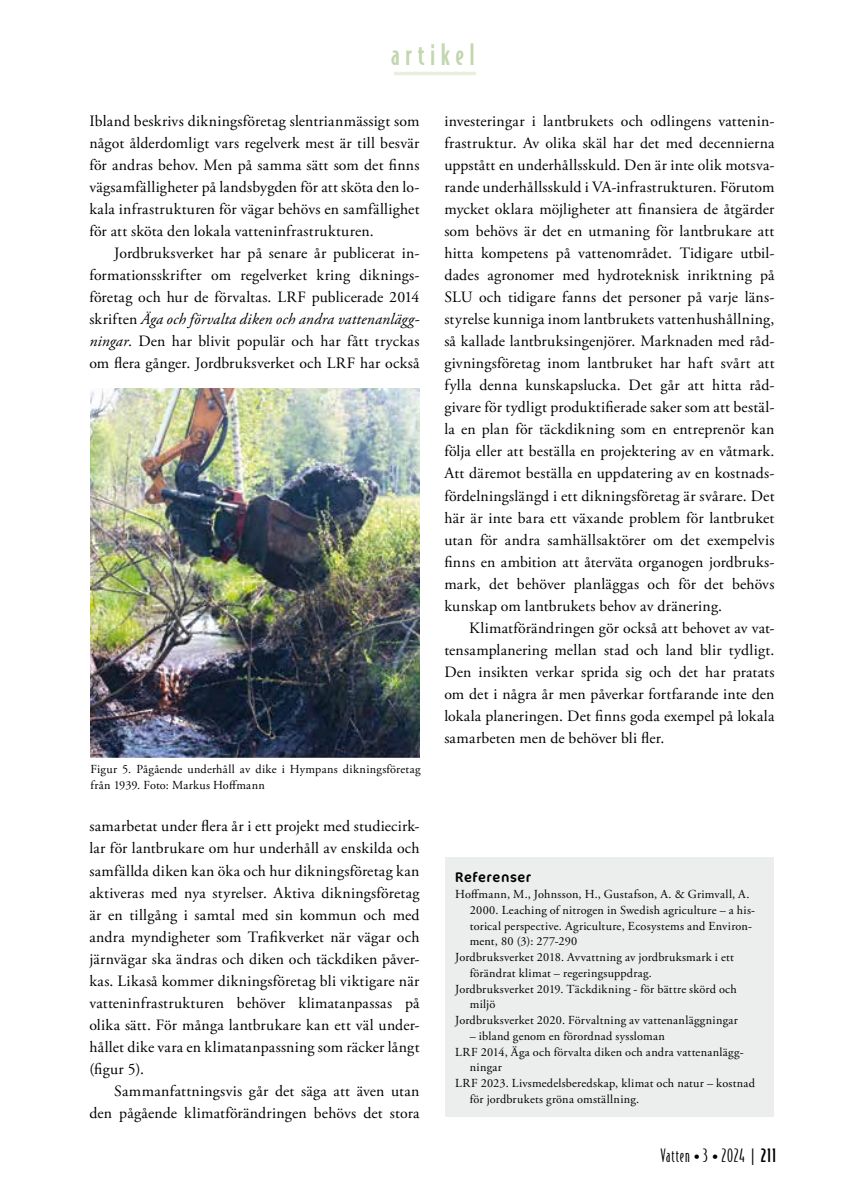
<style>
.page{position:relative;width:844px;height:1191px;background:#fff}
.page>*{position:absolute;margin:0;border:0;box-sizing:border-box;transform-origin:0 0}
.t1{font:500 28px "Bodega Sans";letter-spacing:.195em;color:#c2d6b0}
.t2{font:300 17.5px "Bodega Sans";letter-spacing:.05em;color:#000}
.t3{font:15.75px/22.1px "Adobe Garamond Pro";letter-spacing:.015em;color:#000;text-align:justify}
.t4{font:14px "Cocon Pro";letter-spacing:.04em;color:#000}
.t5{font:12.25px/15.8px "Adobe Garamond Pro";letter-spacing:.02em;color:#000}
.s1{font-style:italic}
.s2{font-family:"Adobe Garamond Pro";font-weight:400;font-size:15.75px}
.s3{font-weight:500}
</style>
<div class="page">
<hr style="left:394px;top:72px;width:82px;height:3px;background:#e7efdf">
<img style="left:90px;top:388px;width:329px;height:369px">
<div style="left:445px;top:857px;width:328px;height:259px;background:#eceded"></div>
<h1 class="t1" style="left:391px;top:37px;width:85px">artikel</h1>
<p class="t3" style="left:89px;top:110px;width:331px">Ibland beskrivs dikningsföretag slentrianmässigt som något ålderdomligt vars regelverk mest är till besvär för andras behov. Men på samma sätt som det finns vägsamfälligheter på landsbygden för att sköta den lo&shy;kala infrastrukturen för vägar behövs en samfällighet för att sköta den lokala vatteninfrastrukturen.</p>
<p class="t3" style="left:89px;top:242px;width:331px;text-indent:25px">Jordbruksverket har på senare år publicerat in&shy;formationsskrifter om regelverket kring diknings&shy;företag och hur de förvaltas. LRF publicerade 2014 skriften <span class="s1">Äga och förvalta diken och andra vattenanlägg&shy;ningar</span>. Den har blivit populär och har fått tryckas om flera gånger. Jordbruksverket och LRF har också</p>
<p class="t5" style="left:90px;top:761px;width:331px">Figur 5. Pågående underhåll av dike i Hympans dikningsföretag från 1939. Foto: Markus Hoffmann</p>
<p class="t3" style="left:89px;top:816px;width:331px">samarbetat under flera år i ett projekt med studiecirk&shy;lar för lantbrukare om hur underhåll av enskilda och samfällda diken kan öka och hur dikningsföretag kan aktiveras med nya styrelser. Aktiva dikningsföretag är en tillgång i samtal med sin kommun och med andra myndigheter som Trafikverket när vägar och järnvägar ska ändras och diken och täckdiken påver&shy;kas. Likaså kommer dikningsföretag bli viktigare när vatteninfrastrukturen behöver klimatanpassas på olika sätt. För många lantbrukare kan ett väl under&shy;hållet dike vara en klimatanpassning som räcker långt (figur 5).</p>
<p class="t3" style="left:89px;top:1080px;width:331px;text-align:right">Sammanfattningsvis går det säga att även utan den pågående klimatförändringen behövs det stora</p>
<p class="t3" style="left:444px;top:110px;width:331px">investeringar i lantbrukets och odlingens vattenin&shy;frastruktur. Av olika skäl har det med decennierna uppstått en underhållsskuld. Den är inte olik motsva&shy;rande underhållsskuld i VA-infrastrukturen. Förutom mycket oklara möjligheter att finansiera de åtgärder som behövs är det en utmaning för lantbrukare att hitta kompetens på vattenområdet. Tidigare utbil&shy;dades agronomer med hydroteknisk inriktning på SLU och tidigare fanns det personer på varje läns&shy;styrelse kunniga inom lantbrukets vattenhushållning, så kallade lantbruksingenjörer. Marknaden med råd&shy;givningsföretag inom lantbruket har haft svårt att fylla denna kunskapslucka. Det går att hitta råd&shy;givare för tydligt produktifierade saker som att bestäl&shy;la en plan för täckdikning som en entreprenör kan följa eller att beställa en projektering av en våtmark.<br>Att däremot beställa en uppdatering av en kostnads&shy;fördelningslängd i ett dikningsföretag är svårare. Det här är inte bara ett växande problem för lantbruket utan för andra samhällsaktörer om det exempelvis finns en ambition att återväta organogen jordbruks&shy;mark, det behöver planläggas och för det behövs kunskap om lantbrukets behov av dränering.</p>
<p class="t3" style="left:444px;top:617px;width:331px;text-indent:25px">Klimatförändringen gör också att behovet av vat&shy;tensamplanering mellan stad och land blir tydligt.<br>Den insikten verkar sprida sig och det har pratats om det i några år men påverkar fortfarande inte den lokala planeringen. Det finns goda exempel på lokala samarbeten men de behöver bli fler.</p>
<p class="t4" style="left:455px;top:868px;width:78px">Referenser</p>
<p class="t5" style="left:455px;top:886px;width:296px">Hoffmann, M., Johnsson, H., Gustafson, A. &amp; Grimvall, A.</p>
<p class="t5" style="left:469px;top:902px;width:287px">2000. Leaching of nitrogen in Swedish agriculture – a his-</p>
<p class="t5" style="left:469px;top:918px;width:284px">torical perspective. Agriculture, Ecosystems and Environ-</p>
<p class="t5" style="left:469px;top:934px;width:109px">ment, 80 (3): 277-290</p>
<p class="t5" style="left:455px;top:949px;width:280px">Jordbruksverket 2018. Avvattning av jordbruksmark i ett</p>
<p class="t5" style="left:469px;top:965px;width:183px">förändrat klimat – regeringsuppdrag.</p>
<p class="t5" style="left:455px;top:981px;width:283px">Jordbruksverket 2019. Täckdikning - för bättre skörd och</p>
<p class="t5" style="left:469px;top:997px;width:27px">miljö</p>
<p class="t5" style="left:455px;top:1012px;width:284px">Jordbruksverket 2020. Förvaltning av vattenanläggningar</p>
<p class="t5" style="left:469px;top:1028px;width:196px">– ibland genom en förordnad syssloman</p>
<p class="t5" style="left:455px;top:1044px;width:290px">LRF 2014, Äga och förvalta diken och andra vattenanlägg-</p>
<p class="t5" style="left:469px;top:1060px;width:34px">ningar</p>
<p class="t5" style="left:455px;top:1076px;width:301px">LRF 2023. Livsmedelsberedskap, klimat och natur – kostnad</p>
<p class="t5" style="left:469px;top:1091px;width:171px">för jordbrukets gröna omställning.</p>
<p class="t2" style="left:660px;top:1145px;width:117px">Vatten <span class="s2">•</span> 3 <span class="s2">•</span> 2024 | <span class="s3">211</span></p>
</div>
